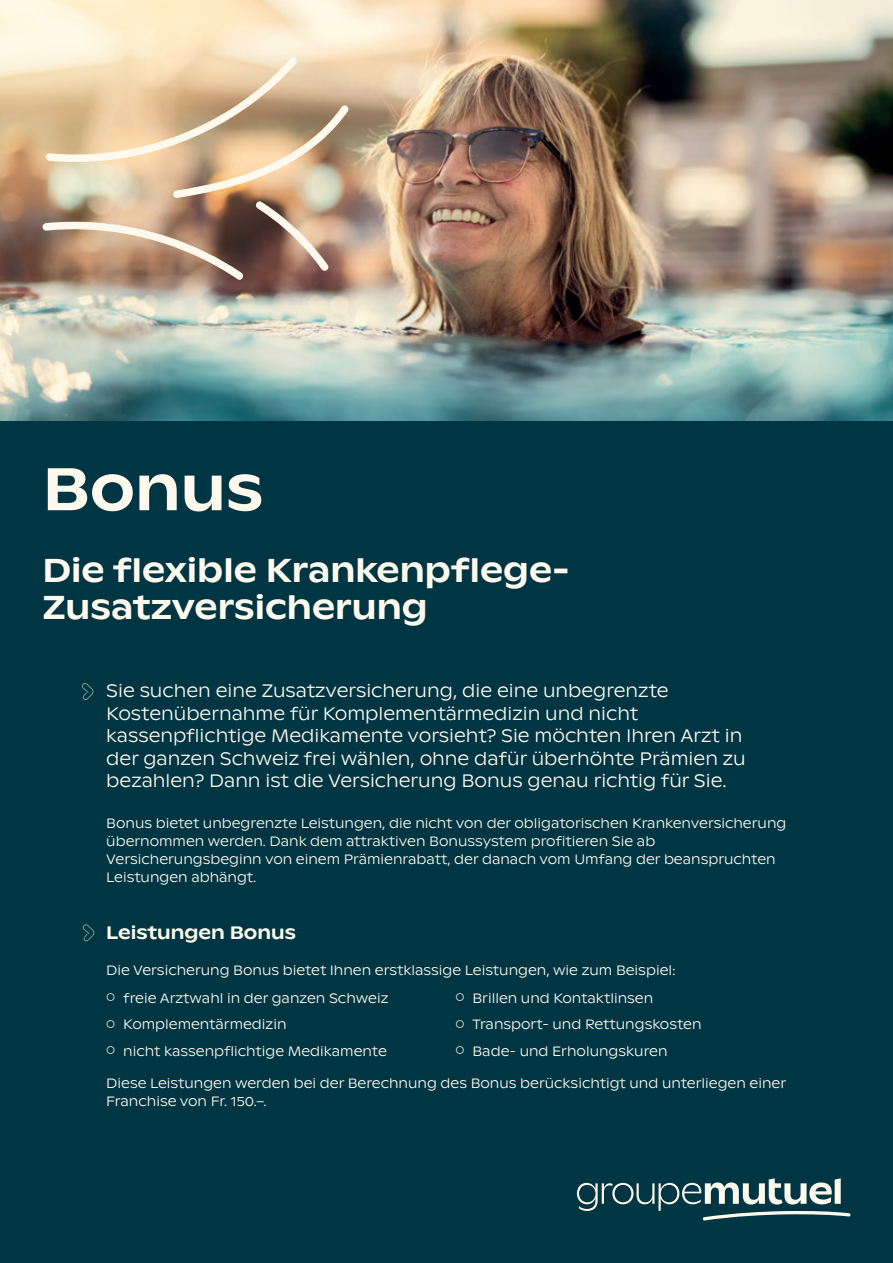
<style>
.page{position:relative;width:893px;height:1263px;background:#003543}
.page>*{position:absolute;margin:0;border:0;box-sizing:border-box;transform-origin:0 0}
.t1{font:500 60px "ABC Ginto Nord";color:#fef9ed}
.t2{font:500 33px/37.5px "ABC Ginto Nord";color:#fef9ed}
.t3{font:300 18px/22.5px "ABC Ginto Nord";color:#fef9ed}
.t4{font:500 18px "ABC Ginto Nord";color:#fef9ed}
.t5{font:300 13.5px/18px "ABC Ginto Nord";color:#fef9ed}
.s1{font-size:12px}
</style>
<div class="page">
<img style="left:0;top:0;width:893px;height:421px">
<svg style="left:43px;top:55px;width:306px;height:227px"></svg>
<svg style="left:577px;top:1178px;width:273px;height:42px"></svg>
<svg style="left:82px;top:683px;width:12px;height:17px"></svg>
<svg style="left:83px;top:924px;width:11px;height:17px"></svg>
<h1 class="t1" style="left:43px;top:452px;width:222px">Bonus</h1>
<h2 class="t2" style="left:43px;top:551px;width:529px">Die flexible Krankenpflege-<br>Zusatzversicherung</h2>
<p class="t3" style="left:106px;top:679px;width:641px">Sie suchen eine Zusatzversicherung, die eine unbegrenzte Kostenübernahme für Komplementärmedizin und nicht kassenpflichtige Medikamente vorsieht? Sie möchten Ihren Arzt in der ganzen Schweiz frei wählen, ohne dafür überhöhte Prämien zu bezahlen? Dann ist die Versicherung Bonus genau richtig für Sie.</p>
<p class="t5" style="left:106px;top:814px;width:682px">Bonus bietet unbegrenzte Leistungen, die nicht von der obligatorischen Krankenversicherung übernommen werden. Dank dem attraktiven Bonussystem profitieren Sie ab Versicherungsbeginn von einem Prämienrabatt, der danach vom Umfang der beanspruchten Leistungen abhängt.</p>
<h3 class="t4" style="left:106px;top:921px;width:191px">Leistungen Bonus</h3>
<p class="t5" style="left:106px;top:961px;width:571px">Die Versicherung Bonus bietet Ihnen erstklassige Leistungen, wie zum Beispiel:</p>
<p class="t5" style="left:106px;top:989px;width:284px"><span class="s1">○</span> freie Arztwahl in der ganzen Schweiz</p>
<p class="t5" style="left:106px;top:1015px;width:182px"><span class="s1">○</span> Komplementärmedizin</p>
<p class="t5" style="left:106px;top:1042px;width:282px"><span class="s1">○</span> nicht kassenpflichtige Medikamente</p>
<p class="t5" style="left:455px;top:989px;width:199px"><span class="s1">○</span> Brillen und Kontaktlinsen</p>
<p class="t5" style="left:455px;top:1015px;width:248px"><span class="s1">○</span> Transport- und Rettungskosten</p>
<p class="t5" style="left:455px;top:1042px;width:214px"><span class="s1">○</span> Bade- und Erholungskuren</p>
<p class="t5" style="left:106px;top:1074px;width:681px">Diese Leistungen werden bei der Berechnung des Bonus berücksichtigt und unterliegen einer<br>Franchise von Fr. 150.–.</p>
</div>
